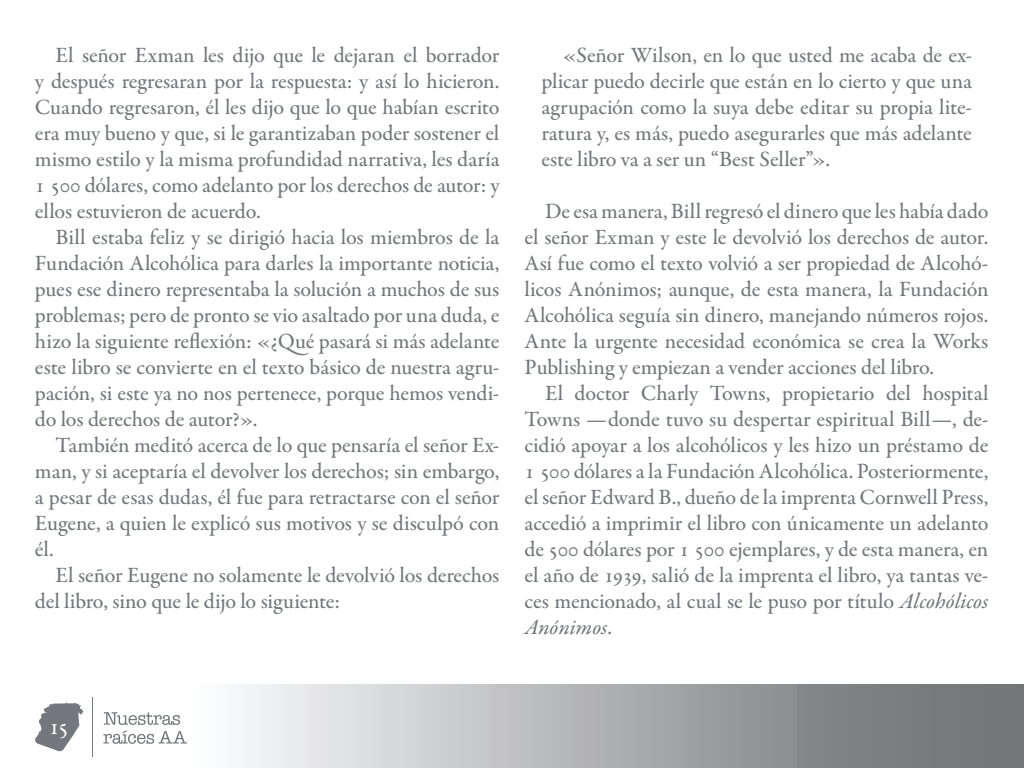
<style>
.page{position:relative;width:1024px;height:768px;background:#fff}
.page>*{position:absolute;margin:0;border:0;box-sizing:border-box;transform-origin:0 0}
.t1{font:25px "Garamond Premr Pro";color:#fff}
.t2{font:500 22px/26px "Garamond Premr Pro";letter-spacing:-.01em;color:#74777b;text-align:justify}
.t3{font:22px "Garamond Premr Pro Med It";color:#74777b}
.s1{font-family:"Garamond Premr Pro Med It";font-weight:400}
.s2{font-family:"Garamond Premr Pro";font-weight:500}
</style>
<div class="page">
<svg style="left:240px;top:684px;width:784px;height:84px;background:#bfc0c2"></svg>
<div style="left:797px;top:685px;width:227px;height:83px;background:#7b7c7f"></div>
<svg style="left:35px;top:702px;width:49px;height:50px"></svg>
<hr style="left:92px;top:697px;width:1px;height:60px;background:#74777b">
<svg style="left:104px;top:712px;width:76px;height:13px"></svg>
<svg style="left:103px;top:731px;width:84px;height:13px"></svg>
<p class="t2" style="left:35px;top:43px;width:466px;text-indent:21px">El señor Exman les dijo que le dejaran el borrador y después regresaran por la respuesta: y así lo hicieron.<br>Cuando regresaron, él les dijo que lo que habían escrito era muy bueno y que, si le garantizaban poder sostener el mismo estilo y la misma profundidad narrativa, les daría 1 500 dólares, como adelanto por los derechos de autor: y ellos estuvieron de acuerdo.</p>
<p class="t2" style="left:35px;top:225px;width:466px;text-indent:21px">Bill estaba feliz y se dirigió hacia los miembros de la Fundación Alcohólica para darles la importante noticia, pues ese dinero representaba la solución a muchos de sus problemas; pero de pronto se vio asaltado por una duda, e hizo la siguiente reflexión: «¿Qué pasará si más adelante este libro se convierte en el texto básico de nuestra agru&shy;pación, si este ya no nos pertenece, porque hemos vendi&shy;do los derechos de autor?».</p>
<p class="t2" style="left:35px;top:433px;width:466px;text-indent:21px">También meditó acerca de lo que pensaría el señor Ex&shy;man, y si aceptaría el devolver los derechos; sin embargo, a pesar de esas dudas, él fue para retractarse con el señor Eugene, a quien le explicó sus motivos y se disculpó con él.</p>
<p class="t2" style="left:35px;top:563px;width:466px;text-indent:21px">El señor Eugene no solamente le devolvió los derechos del libro, sino que le dijo lo siguiente:</p>
<p class="t2" style="left:542px;top:43px;width:432px;text-indent:21px">«Señor Wilson, en lo que usted me acaba de ex&shy;plicar puedo decirle que están en lo cierto y que una agrupación como la suya debe editar su propia lite&shy;ratura y, es más, puedo asegurarles que más adelante este libro va a ser un “Best Seller”».</p>
<p class="t2" style="left:524px;top:199px;width:466px;text-indent:21px">De esa manera, Bill regresó el dinero que les había dado el señor Exman y este le devolvió los derechos de autor.<br>Así fue como el texto volvió a ser propiedad de Alcohó&shy;licos Anónimos; aunque, de esta manera, la Fundación Alcohólica seguía sin dinero, manejando números rojos.<br>Ante la urgente necesidad económica se crea la Works Publishing y empiezan a vender acciones del libro.</p>
<p class="t2" style="left:524px;top:381px;width:466px;text-indent:21px">El doctor Charly Towns, propietario del hospital Towns —donde tuvo su despertar espiritual Bill—, de&shy;cidió apoyar a los alcohólicos y les hizo un préstamo de 1 500 dólares a la Fundación Alcohólica. Posteriormente, el señor Edward B., dueño de la imprenta Cornwell Press, accedió a imprimir el libro con únicamente un adelanto de 500 dólares por 1 500 ejemplares, y de esta manera, en el año de 1939, salió de la imprenta el libro, ya tantas ve&shy;ces mencionado, al cual se le puso por título <span class="s1">Alcohólicos</span></p>
<p class="t3" style="left:524px;top:613px;width:89px">Anónimos<span class="s2">.</span></p>
<p class="t1" style="left:48px;top:711px;width:23px">15</p>
</div>
